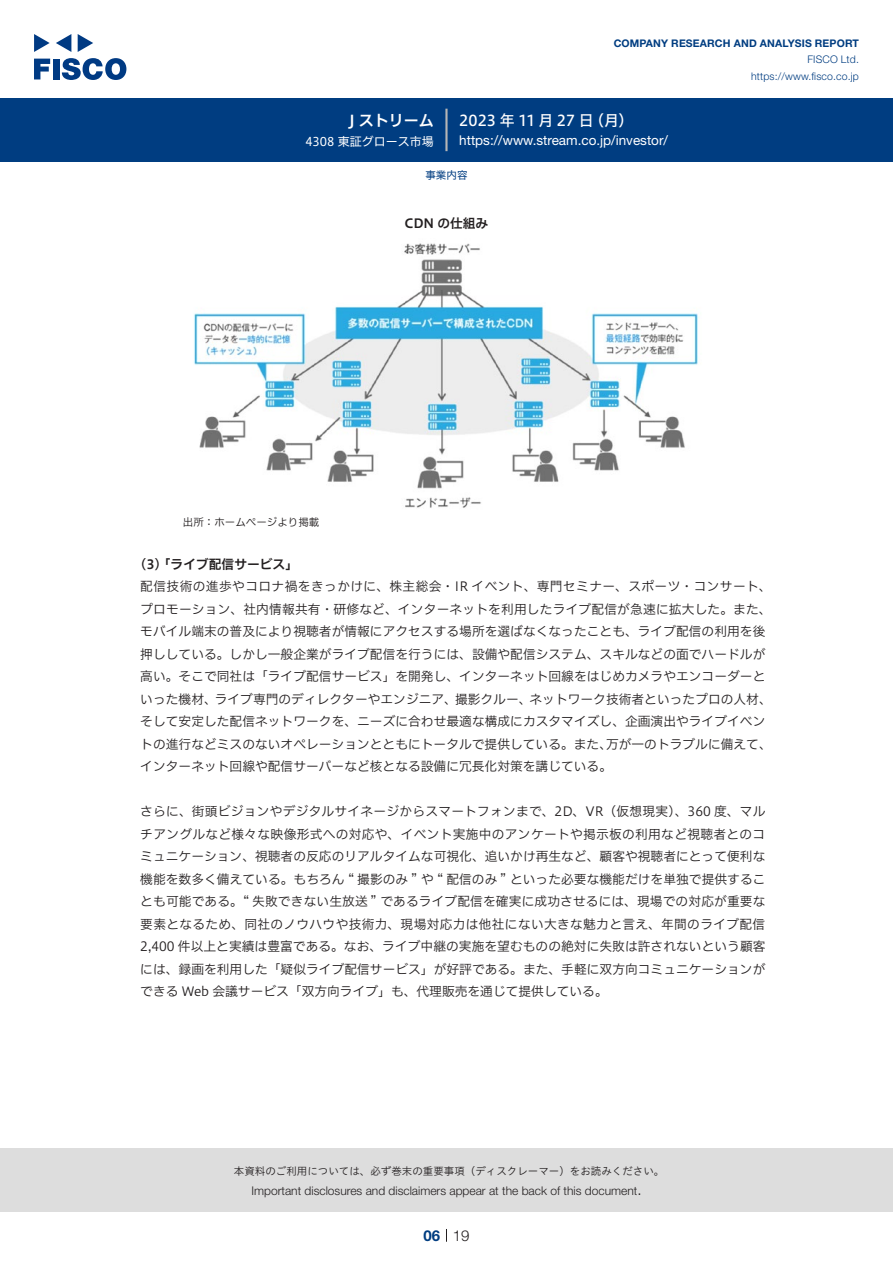
<style>
.page{position:relative;width:893px;height:1263px;background:#fff}
.page>*{position:absolute;margin:0;border:0;box-sizing:border-box;transform-origin:0 0}
.t1{font:15px "Hiragino UD Sans F Std N W5";letter-spacing:.005em;color:#fff}
.t2{font:15px "Hiragino UD Sans F Std N W6";color:#fff}
.t3{font:300 15px "Helvetica Neue LT Std";color:#231f20}
.t4{font:700 15px "Helvetica Neue LT Std";color:#003d81}
.t5{font:13.5px "Helvetica Neue LT Std";color:#fff}
.t6{font:12.75px/22.5px "Hiragino UD Sans F Std N W3";color:#231f20}
.t7{font:12.75px "Hiragino UD Sans F Std N W3";letter-spacing:.03em;color:#231f20}
.t8{font:12.75px "Hiragino UD Sans F Std N W6";color:#231f20}
.t9{font:300 12px "Helvetica Neue LT Std";color:#231f20}
.t10{font:12px "Hiragino UD Sans F Std N W4";color:#fff}
.t11{font:10.5px "Hiragino UD Sans Std W3";color:#231f20}
.t12{font:700 10.5px "Helvetica Neue LT Std";letter-spacing:.015em;color:#003d81}
.t13{font:300 10.5px/16.5px "Helvetica Neue LT Std";letter-spacing:.015em;color:#003d81;text-align:right}
.t14{font:10.5px "Hiragino UD Sans F Std N W3";color:#231f20}
.t15{font:10.5px "Hiragino UD Sans F Std N W4";color:#003d81}
</style>
<div class="page">
<div style="left:0;top:1148px;width:893px;height:64px;background:#ddd"></div>
<svg style="left:34px;top:59px;width:16px;height:20px"></svg>
<div style="left:53px;top:59px;width:6px;height:20px;background:#003a83"></div>
<svg style="left:62px;top:58px;width:64px;height:22px"></svg>
<svg style="left:34px;top:34px;width:16px;height:18px"></svg>
<svg style="left:78px;top:34px;width:15px;height:18px"></svg>
<svg style="left:56px;top:34px;width:15px;height:18px"></svg>
<div style="left:0;top:98px;width:893px;height:64px;background:#003d81"></div>
<hr style="left:445px;top:109px;width:3px;height:42px;background:#b5b5b6">
<svg style="left:446px;top:1229px;width:1px;height:13px"></svg>
<img style="left:193px;top:243px;width:505px;height:265px">
<p class="t2" style="left:349px;top:109px;width:86px">J ストリーム</p>
<p class="t10" style="left:305px;top:132px;width:130px">4308 東証グロース市場</p>
<p class="t12" style="left:614px;top:37px;width:247px">COMPANY RESEARCH AND ANALYSIS REPORT</p>
<p class="t13" style="left:751px;top:51px;width:109px">FISCO Ltd. https://www.fisco.co j p.</p>
<p class="t1" style="left:589px;top:109px;width:46px">（月(</p>
<p class="t1" style="left:459px;top:109px;width:136px">2023 年 11 月 27 日</p>
<p class="t5" style="left:459px;top:132px;width:210px">https://www.stream.co j p. /investor/</p>
<p class="t15" style="left:425px;top:167px;width:43px">事業内容</p>
<p class="t8" style="left:405px;top:214px;width:85px">CDN の仕組み</p>
<p class="t14" style="left:183px;top:514px;width:138px">出所：ホームページより掲載</p>
<p class="t8" style="left:140px;top:554px;width:159px">3( ) 「ライブ配信サービス「</p>
<p class="t7" style="left:140px;top:577px;width:633px">配信技術の進歩やコロナ禍をきっかけに、株主総会・IR イベント、専門セミナー、スポーツ・コンサート、</p>
<p class="t6" style="left:140px;top:597px;width:633px">プロモーション、社内情報共有・研修など、インターネットを利用したライブ配信が急速に拡大した。また、</p>
<p class="t6" style="left:140px;top:619px;width:627px">モバイル端末の普及により視聴者が情報にアクセスする場所を選ばなくなったことも、ライブ配信の利用を後</p>
<p class="t6" style="left:140px;top:642px;width:627px">押ししている。しかし一般企業がライブ配信を行うには、設備や配信システム、スキルなどの面でハードルが</p>
<p class="t6" style="left:140px;top:664px;width:627px">高い。そこで同社は「ライブ配信サービス」を開発し、インターネット回線をはじめカメラやエンコーダーと</p>
<p class="t6" style="left:529px;top:687px;width:244px">ネットワーク技術者といったプロの人材、</p>
<p class="t6" style="left:215px;top:687px;width:244px">ライブ専門のディレクターやエンジニア、</p>
<p class="t6" style="left:140px;top:687px;width:78px">いった機材、</p>
<p class="t6" style="left:140px;top:709px;width:627px">そして安定した配信ネットワークを、ニーズに合わせ最適な構成にカスタマイズし、企画演出やライブイベン</p>
<p class="t6" style="left:606px;top:732px;width:167px">万が一のトラブルに備えて、</p>
<p class="t6" style="left:455px;top:687px;width:78px">撮影クルー、</p>
<p class="t6" style="left:140px;top:732px;width:473px">トの進行などミスのないオペレーションとともにトータルで提供している。また、インターネット回線や配信サーバーなど核となる設備に冗長化対策を講じている。</p>
<p class="t6" style="left:140px;top:799px;width:627px;text-align:justify">さらに、街頭ビジョンやデジタルサイネージからスマートフォンまで、2D、VR（仮想現実）、360 度、マルチアングルなど様々な映像形式への対応や、イベント実施中のアンケートや掲示板の利用など視聴者とのコミュニケーション、視聴者の反応のリアルタイムな可視化、追いかけ再生など、顧客や視聴者にとって便利な機能を数多く備えている。もちろん “ 撮影のみ ” や “ 配信のみ ” といった必要な機能だけを単独で提供することも可能である。“ 失敗できない生放送 ” であるライブ配信を確実に成功させるには、現場での対応が重要な要素となるため、同社のノウハウや技術力、現場対応力は他社にない大きな魅力と言え、年間のライブ配信2,400 件以上と実績は豊富である。なお、ライブ中継の実施を望むものの絶対に失敗は許されないという顧客には、録画を利用した「疑似ライブ配信サービス」が好評である。また、手軽に双方向コミュニケーションができる Web 会議サービス「双方向ライブ」も、代理販売を通じて提供している。</p>
<p class="t11" style="left:234px;top:1163px;width:432px">本資料のご利用については、必ず巻末の重要事項（ディスクレーマー）をお読みください。</p>
<p class="t3" style="left:637px;top:1180px;width:6px">.</p>
<p class="t9" style="left:251px;top:1183px;width:387px">Important disclosures and disclaimers appear at the back of this document</p>
<p class="t4" style="left:423px;top:1226px;width:18px">06</p>
<p class="t3" style="left:453px;top:1226px;width:18px">19</p>
</div>
